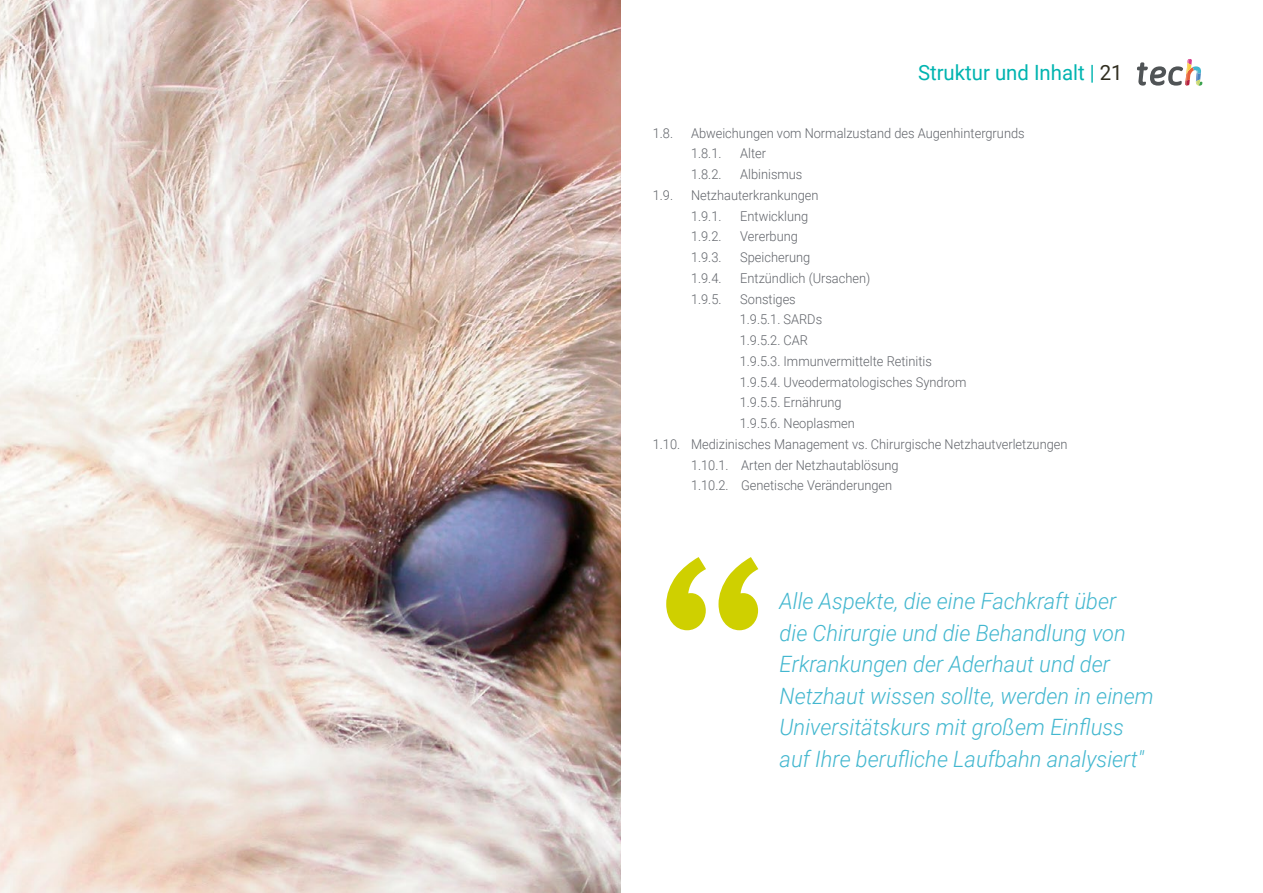
<style>
.page{position:relative;width:1263px;height:893px;background:#fff}
.page>*{position:absolute;margin:0;border:0;box-sizing:border-box;transform-origin:0 0}
.t1{font:italic 300 22.5px/31.5px "Roboto";color:#43b7cf}
.t2{font:21px "Roboto";color:#00b4b0}
.t3{font:300 13.5px/20.7px "Roboto";color:#61646a;scale:.95 1}
.s1{color:#312e20}
</style>
<div class="page">
<img style="left:0;top:0;width:621px;height:893px">
<svg style="left:1137px;top:59px;width:65px;height:27px"></svg>
<svg style="left:666px;top:557px;width:92px;height:73px"></svg>
<h2 class="t2" style="left:918px;top:57px;width:206px">Struktur und Inhalt | <span class="s1">21</span></h2>
<p class="t3" style="left:653px;top:122px;width:23px">1.8.</p>
<p class="t3" style="left:691px;top:122px;width:353px">Abweichungen vom Normalzustand des Augenhintergrunds<br>1.8.1.</p>
<p class="t3" style="left:740px;top:143px;width:29px">Alter</p>
<p class="t3" style="left:691px;top:164px;width:34px">1.8.2.</p>
<p class="t3" style="left:740px;top:164px;width:67px">Albinismus</p>
<p class="t3" style="left:653px;top:184px;width:23px">1.9.</p>
<p class="t3" style="left:691px;top:184px;width:136px">Netzhauterkrankungen<br>1.9.1.</p>
<p class="t3" style="left:740px;top:205px;width:73px">Entwicklung</p>
<p class="t3" style="left:691px;top:226px;width:34px">1.9.2.</p>
<p class="t3" style="left:740px;top:226px;width:62px">Vererbung</p>
<p class="t3" style="left:691px;top:247px;width:34px">1.9.3.</p>
<p class="t3" style="left:740px;top:247px;width:75px">Speicherung</p>
<p class="t3" style="left:691px;top:267px;width:34px">1.9.4.</p>
<p class="t3" style="left:740px;top:267px;width:138px">Entzündlich (Ursachen)</p>
<p class="t3" style="left:691px;top:288px;width:34px">1.9.5.</p>
<p class="t3" style="left:740px;top:288px;width:60px">Sonstiges</p>
<p class="t3" style="left:740px;top:309px;width:88px">1.9.5.1. SARDs</p>
<p class="t3" style="left:740px;top:330px;width:73px">1.9.5.2. CAR</p>
<p class="t3" style="left:740px;top:350px;width:204px">1.9.5.3. Immunvermittelte Retinitis</p>
<p class="t3" style="left:740px;top:371px;width:240px">1.9.5.4. Uveodermatologisches Syndrom</p>
<p class="t3" style="left:740px;top:392px;width:109px">1.9.5.5. Ernährung</p>
<p class="t3" style="left:740px;top:413px;width:123px">1.9.5.6. Neoplasmen</p>
<p class="t3" style="left:653px;top:433px;width:438px">1.10. Medizinisches Management vs. Chirurgische Netzhautverletzungen</p>
<p class="t3" style="left:691px;top:454px;width:220px">1.10.1. Arten der Netzhautablösung</p>
<p class="t3" style="left:691px;top:475px;width:213px">1.10.2. Genetische Veränderungen</p>
<h1 class="t1" style="left:780px;top:585px;width:376px">Alle Aspekte, die eine Fachkraft über<br>die Chirurgie und die Behandlung von Erkrankungen der Aderhaut und der Netzhaut wissen sollte, werden in einem Universitätskurs mit großem Einfluss auf Ihre berufliche Laufbahn analysiert"</h1>
</div>
